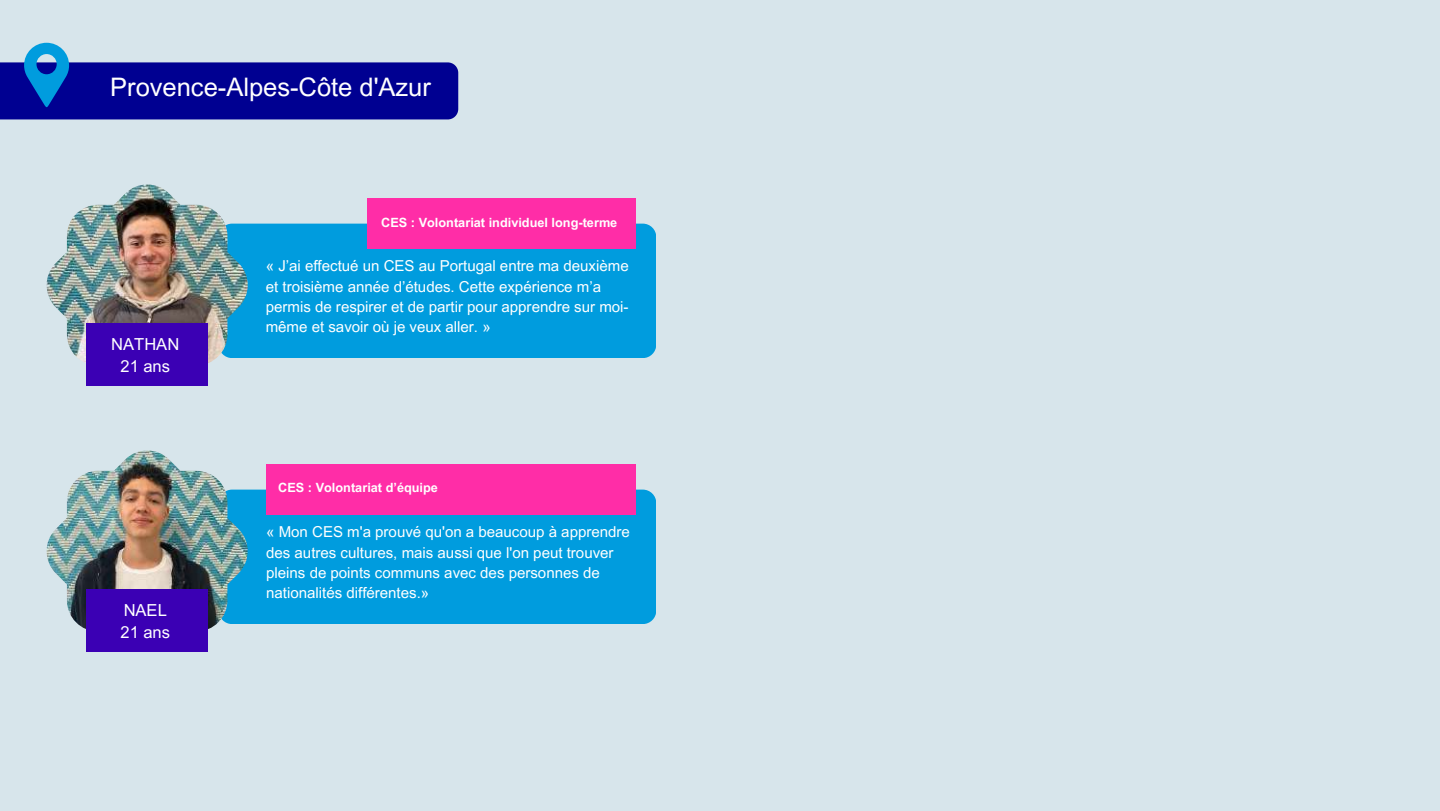
<style>
.page{position:relative;width:1440px;height:811px;background:#fff}
.page>*{position:absolute;margin:0;border:0;box-sizing:border-box;transform-origin:0 0}
.t1{font:25.4px "Arial MT Pro";color:#fff}
.t2{font:16.6px/22px "Arial MT Pro";color:#fff;text-align:center}
.t3{font:15px/20.4px "Arial MT Pro";color:#fff}
.t4{font:700 12.8px "Arial MT Pro";color:#fff}
</style>
<div class="page">
<div style="left:0;top:0;width:1440px;height:810px;background:#d7e5eb"></div>
<svg style="left:0;top:43px;width:458px;height:76px"></svg>
<div style="left:219px;top:223px;width:437px;height:135px;background:#009cde;border-radius:14px"></div>
<img style="left:47px;top:184px;width:201px;height:201px">
<div style="left:87px;top:323px;width:121px;height:62px;background:#3b00b4"></div>
<div style="left:368px;top:198px;width:268px;height:51px;background:#ff2da7"></div>
<div style="left:219px;top:489px;width:437px;height:134px;background:#009cde;border-radius:14px"></div>
<img style="left:47px;top:450px;width:201px;height:201px">
<div style="left:87px;top:589px;width:121px;height:62px;background:#3b00b4"></div>
<div style="left:266px;top:464px;width:370px;height:50px;background:#ff2da7"></div>
<h1 class="t1" style="left:110px;top:77px;width:322px">Provence-Alpes-Côte d'Azur</h1>
<p class="t4" style="left:381px;top:218px;width:238px">CES : Volontariat individuel long-terme</p>
<p class="t2" style="left:111px;top:335px;width:69px">NATHAN<br>21 ans</p>
<p class="t2" style="left:120px;top:600px;width:51px;text-align:left">NAEL<br>21 ans</p>
<p class="t3" style="left:266px;top:257px;width:364px">« J’ai effectué un CES au Portugal entre ma deuxième et troisième année d’études. Cette expérience m’a permis de respirer et de partir pour apprendre sur moi&shy;même et savoir où je veux aller. »</p>
<p class="t4" style="left:278px;top:482px;width:161px">CES : Volontariat d’équipe</p>
<p class="t3" style="left:266px;top:523px;width:365px">« Mon CES m'a prouvé qu'on a beaucoup à apprendre des autres cultures, mais aussi que l'on peut trouver pleins de points communs avec des personnes de nationalités différentes.»</p>
</div>
